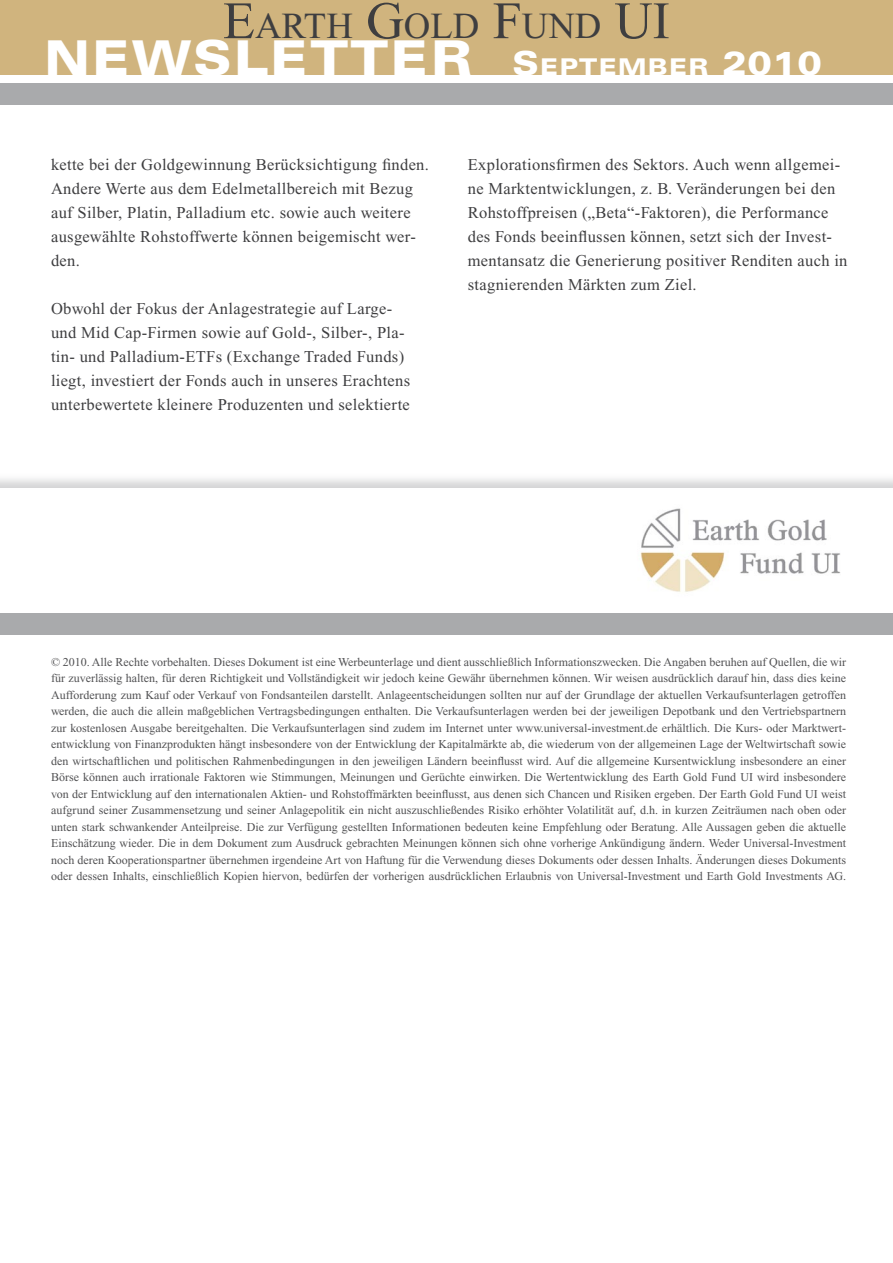
<style>
.page{position:relative;width:893px;height:1263px;background:#fff}
.page>*{position:absolute;margin:0;border:0;box-sizing:border-box;transform-origin:0 0}
.t1{font:900 expanded 48px "Univers";letter-spacing:.02em;color:#fff}
.t2{font:36.75px "Times New Roman";color:#3e3e40}
.t3{font:16.5px/24px "Times New Roman";letter-spacing:.02em;color:#3e3e40}
.t4{font:12px/16.5px "Times New Roman";color:#515153;text-align:justify}
.s1{font-size:52.5px}
.s2{font-size:33px}
.s3{font-size:23.1px}
</style>
<div class="page">
<div style="left:0;top:472px;width:893px;height:148px;background:#707173;opacity:.3"></div>
<div style="left:0;top:488px;width:893px;height:129px;background:#fff"></div>
<img style="left:640px;top:508px;width:201px;height:84px">
<div style="left:0;top:613px;width:893px;height:21px;background:#a9aaac"></div>
<div style="left:0;top:0;width:893px;height:74px;background:#d0b47e"></div>
<div style="left:0;top:83px;width:893px;height:22px;background:#a9aaac"></div>
<h2 class="t2" style="left:223px;top:6px;width:448px"><span class="s1">E</span>arth <span class="s1">G</span>old <span class="s1">F</span>und <span class="s1">UI</span></h2>
<h1 class="t1" style="left:44px;top:30px;width:779px">NEWSLETTER <span class="s2">S</span><span class="s3">EPTEMBER</span> <span class="s2">2010</span></h1>
<h3 class="t3" style="left:51px;top:153px;width:379px">kette bei der Goldgewinnung Berücksichtigung finden.<br>Andere Werte aus dem Edelmetallbereich mit Bezug auf Silber, Platin, Palladium etc. sowie auch weitere ausgewählte Rohstoffwerte können beigemischt wer&shy;den.</h3>
<p class="t3" style="left:51px;top:297px;width:361px">Obwohl der Fokus der Anlagestrategie auf Large&shy;und Mid Cap-Firmen sowie auf Gold-, Silber-, Pla&shy;tin- und Palladium-ETFs (Exchange Traded Funds) liegt, investiert der Fonds auch in unseres Erachtens unterbewertete kleinere Produzenten und selektierte</p>
<p class="t3" style="left:468px;top:153px;width:381px">Explorationsfirmen des Sektors. Auch wenn allgemei&shy;ne Marktentwicklungen, z. B. Veränderungen bei den Rohstoffpreisen („Beta“-Faktoren), die Performance des Fonds beeinflussen können, setzt sich der Invest&shy;mentansatz die Generierung positiver Renditen auch in stagnierenden Märkten zum Ziel.</p>
<p class="t4" style="left:51px;top:653px;width:797px">© 2010. Alle Rechte vorbehalten. Dieses Dokument ist eine Werbeunterlage und dient ausschließlich Informationszwecken. Die Angaben beruhen auf Quellen, die wir für zuverlässig halten, für deren Richtigkeit und Vollständigkeit wir jedoch keine Gewähr übernehmen können. Wir weisen ausdrücklich darauf hin, dass dies keine Aufforderung zum Kauf oder Verkauf von Fondsanteilen darstellt. Anlageentscheidungen sollten nur auf der Grundlage der aktuellen Verkaufsunterlagen getroffen werden, die auch die allein maßgeblichen Vertragsbedingungen enthalten. Die Verkaufsunterlagen werden bei der jeweiligen Depotbank und den Vertriebspartnern zur kostenlosen Ausgabe bereitgehalten. Die Verkaufsunterlagen sind zudem im Internet unter www.universal-investment.de erhältlich. Die Kurs- oder Marktwert&shy;entwicklung von Finanzprodukten hängt insbesondere von der Entwicklung der Kapitalmärkte ab, die wiederum von der allgemeinen Lage der Weltwirtschaft sowie den wirtschaftlichen und politischen Rahmenbedingungen in den jeweiligen Ländern beeinflusst wird. Auf die allgemeine Kursentwicklung insbesondere an einer Börse können auch irrationale Faktoren wie Stimmungen, Meinungen und Gerüchte einwirken. Die Wertentwicklung des Earth Gold Fund UI wird insbesondere von der Entwicklung auf den internationalen Aktien- und Rohstoffmärkten beeinflusst, aus denen sich Chancen und Risiken ergeben. Der Earth Gold Fund UI weist aufgrund seiner Zusammensetzung und seiner Anlagepolitik ein nicht auszuschließendes Risiko erhöhter Volatilität auf, d.h. in kurzen Zeiträumen nach oben oder unten stark schwankender Anteilpreise. Die zur Verfügung gestellten Informationen bedeuten keine Empfehlung oder Beratung. Alle Aussagen geben die aktuelle Einschätzung wieder. Die in dem Dokument zum Ausdruck gebrachten Meinungen können sich ohne vorherige Ankündigung ändern. Weder Universal-Investment noch deren Kooperationspartner übernehmen irgendeine Art von Haftung für die Verwendung dieses Dokuments oder dessen Inhalts. Änderungen dieses Dokuments oder dessen Inhalts, einschließlich Kopien hiervon, bedürfen der vorherigen ausdrücklichen Erlaubnis von Universal-Investment und Earth Gold Investments AG.</p>
</div>
